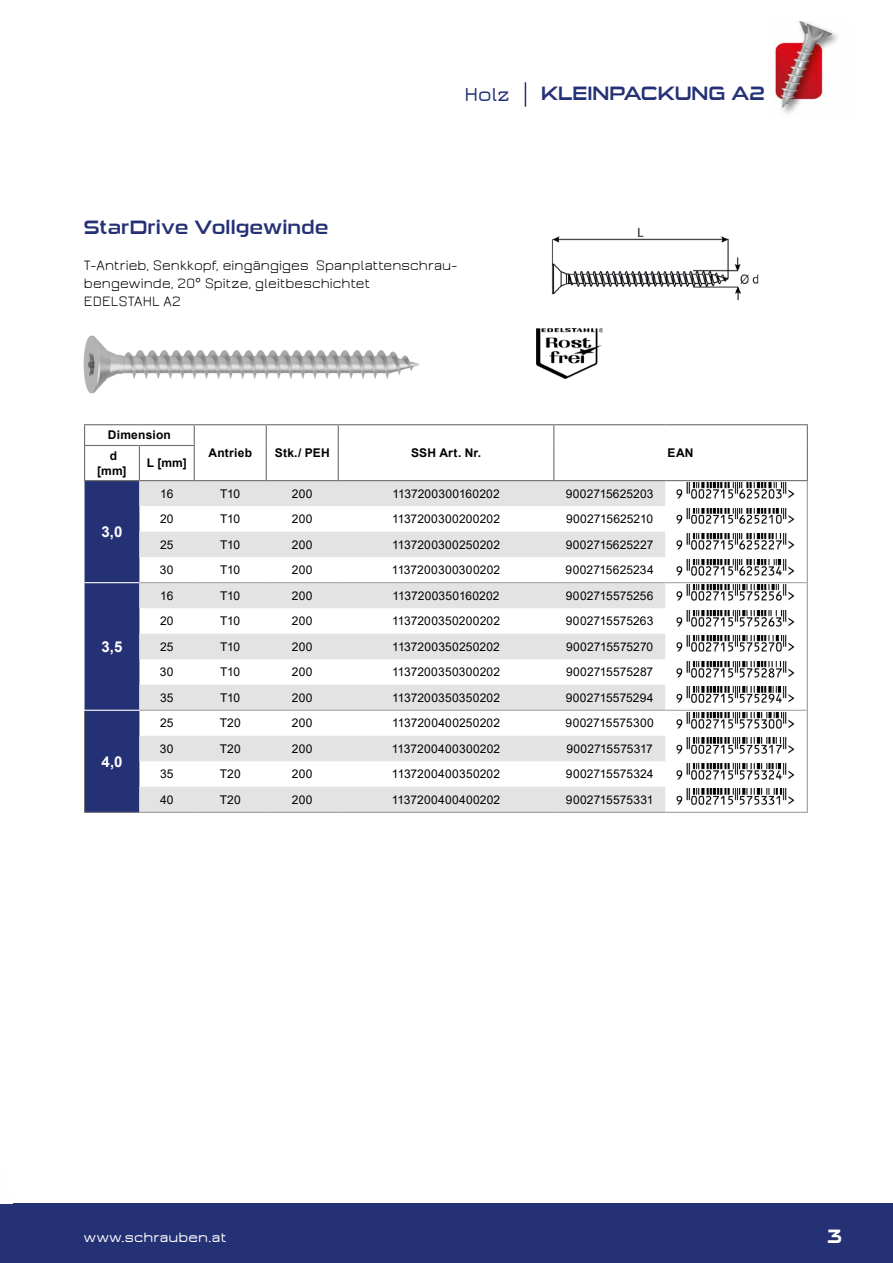
<style>
.page{position:relative;width:893px;height:1263px;background:#fff}
.page>*{position:absolute;margin:0;border:0;box-sizing:border-box;transform-origin:0 0}
.t1{font:600 21px "Jura";color:#253175}
.t2{font:19.5px "Sui Generis Rg SSH";color:#253175}
.t3{font:19.5px "Sui Generis Rg SSH";color:#fff}
.t4{font:15px/18px "Jura";letter-spacing:.005em;color:#000}
.t5{font:600 15px "Jura";letter-spacing:.005em;color:#fff}
.t6{font:700 15px "Arial";color:#fff}
.t7{font:12px "Arial";letter-spacing:.015em;color:#000}
.t8{font:700 12px/20.7px "Arial";letter-spacing:.02em;color:#000}
</style>
<div class="page">
<div style="left:0;top:1203px;width:893px;height:60px;background:#253175"></div>
<img style="left:774px;top:21px;width:64px;height:93px">
<svg style="left:525px;top:82px;width:1px;height:25px"></svg>
<img style="left:536px;top:328px;width:66px;height:50px">
<img style="left:84px;top:335px;width:336px;height:59px">
<img style="left:551px;top:227px;width:208px;height:73px">
<svg style="left:139px;top:481px;width:526px;height:331px;fill:#e3e3e4"></svg>
<svg style="left:665px;top:481px;width:142px;height:331px"></svg>
<svg style="left:194px;top:425px;width:1px;height:20px"></svg>
<svg style="left:266px;top:425px;width:1px;height:20px"></svg>
<svg style="left:338px;top:425px;width:1px;height:20px"></svg>
<svg style="left:553px;top:425px;width:1px;height:20px"></svg>
<hr style="left:84px;top:445px;width:55px;height:1px;background:#706f6f">
<hr style="left:139px;top:445px;width:56px;height:1px;background:#706f6f">
<hr style="left:139px;top:446px;width:1px;height:34px;background:#706f6f">
<hr style="left:194px;top:446px;width:1px;height:34px;background:#706f6f">
<hr style="left:266px;top:445px;width:1px;height:35px;background:#706f6f">
<hr style="left:338px;top:445px;width:1px;height:35px;background:#706f6f">
<hr style="left:553px;top:445px;width:1px;height:35px;background:#706f6f">
<svg style="left:807px;top:481px;width:1px;height:331px"></svg>
<hr style="left:139px;top:812px;width:55px;height:1px;background:#9d9d9c">
<hr style="left:194px;top:812px;width:72px;height:1px;background:#9d9d9c">
<hr style="left:266px;top:812px;width:72px;height:1px;background:#9d9d9c">
<hr style="left:338px;top:812px;width:216px;height:1px;background:#9d9d9c">
<hr style="left:554px;top:812px;width:111px;height:1px;background:#9d9d9c">
<hr style="left:665px;top:812px;width:143px;height:1px;background:#9d9d9c">
<hr style="left:84px;top:424px;width:55px;height:1px;background:#706f6f">
<svg style="left:84px;top:425px;width:1px;height:20px"></svg>
<hr style="left:139px;top:424px;width:55px;height:1px;background:#706f6f">
<hr style="left:194px;top:424px;width:72px;height:1px;background:#706f6f">
<hr style="left:266px;top:424px;width:72px;height:1px;background:#706f6f">
<hr style="left:338px;top:424px;width:216px;height:1px;background:#706f6f">
<hr style="left:554px;top:424px;width:111px;height:1px;background:#706f6f">
<hr style="left:665px;top:424px;width:143px;height:1px;background:#706f6f">
<svg style="left:807px;top:425px;width:1px;height:20px"></svg>
<hr style="left:84px;top:446px;width:1px;height:34px;background:#706f6f">
<hr style="left:807px;top:445px;width:1px;height:35px;background:#706f6f">
<hr style="left:84px;top:480px;width:55px;height:1px;background:#706f6f">
<hr style="left:139px;top:480px;width:55px;height:1px;background:#706f6f">
<hr style="left:194px;top:480px;width:72px;height:1px;background:#706f6f">
<hr style="left:266px;top:480px;width:72px;height:1px;background:#706f6f">
<hr style="left:338px;top:480px;width:216px;height:1px;background:#706f6f">
<hr style="left:554px;top:480px;width:111px;height:1px;background:#706f6f">
<hr style="left:665px;top:480px;width:143px;height:1px;background:#706f6f">
<div style="left:84px;top:481px;width:55px;height:331px;background:#253175"></div>
<hr style="left:84px;top:812px;width:55px;height:1px;background:#706f6f">
<hr style="left:139px;top:582px;width:55px;height:1px;background:#9d9d9c">
<hr style="left:194px;top:582px;width:72px;height:1px;background:#9d9d9c">
<hr style="left:266px;top:582px;width:72px;height:1px;background:#9d9d9c">
<hr style="left:338px;top:582px;width:216px;height:1px;background:#9d9d9c">
<hr style="left:554px;top:582px;width:111px;height:1px;background:#9d9d9c">
<hr style="left:665px;top:582px;width:142px;height:1px;background:#9d9d9c">
<hr style="left:139px;top:710px;width:55px;height:1px;background:#9d9d9c">
<hr style="left:194px;top:710px;width:72px;height:1px;background:#9d9d9c">
<hr style="left:266px;top:710px;width:72px;height:1px;background:#9d9d9c">
<hr style="left:338px;top:710px;width:216px;height:1px;background:#9d9d9c">
<hr style="left:554px;top:710px;width:111px;height:1px;background:#9d9d9c">
<hr style="left:665px;top:710px;width:142px;height:1px;background:#9d9d9c">
<hr style="left:84px;top:710px;width:55px;height:1px;background:#fff">
<img style="left:674px;top:483px;width:125px;height:18px">
<img style="left:674px;top:508px;width:125px;height:19px">
<img style="left:674px;top:534px;width:125px;height:18px">
<img style="left:674px;top:559px;width:125px;height:19px">
<img style="left:674px;top:585px;width:125px;height:18px">
<img style="left:674px;top:610px;width:125px;height:19px">
<img style="left:674px;top:636px;width:125px;height:18px">
<img style="left:674px;top:661px;width:125px;height:19px">
<img style="left:674px;top:687px;width:125px;height:18px">
<img style="left:674px;top:712px;width:125px;height:19px">
<img style="left:674px;top:738px;width:125px;height:19px">
<img style="left:674px;top:763px;width:125px;height:19px">
<img style="left:674px;top:789px;width:125px;height:19px">
<h1 class="t1" style="left:464px;top:83px;width:47px">Holz</h1>
<h2 class="t2" style="left:541px;top:82px;width:225px">KLEINPACKUNG A2</h2>
<h2 class="t2" style="left:84px;top:216px;width:246px">StarDrive Vollgewinde</h2>
<p class="t4" style="left:84px;top:256px;width:375px">T-Antrieb, Senkkopf, eingängiges Spanplattenschrau&shy;bengewinde, 20° Spitze, gleitbeschichtet<br>EDELSTAHL A2</p>
<p class="t8" style="left:108px;top:425px;width:64px">Dimension d</p>
<p class="t8" style="left:147px;top:453px;width:42px">L [mm]</p>
<p class="t8" style="left:97px;top:460px;width:31px">[mm]</p>
<p class="t8" style="left:208px;top:443px;width:45px">Antrieb</p>
<p class="t8" style="left:275px;top:443px;width:56px">Stk./ PEH</p>
<p class="t8" style="left:411px;top:443px;width:72px">SSH Art. Nr.</p>
<p class="t8" style="left:668px;top:443px;width:27px">EAN</p>
<p class="t6" style="left:102px;top:521px;width:22px">3,0</p>
<p class="t6" style="left:101px;top:636px;width:23px">3,5</p>
<p class="t6" style="left:101px;top:751px;width:23px">4,0</p>
<p class="t7" style="left:160px;top:485px;width:15px">16</p>
<p class="t7" style="left:220px;top:485px;width:22px">T10</p>
<p class="t7" style="left:292px;top:485px;width:22px">200</p>
<p class="t7" style="left:392px;top:485px;width:109px">1137200300160202</p>
<p class="t7" style="left:566px;top:485px;width:89px">9002715625203</p>
<p class="t7" style="left:160px;top:511px;width:15px">20</p>
<p class="t7" style="left:220px;top:511px;width:22px">T10</p>
<p class="t7" style="left:292px;top:511px;width:22px">200</p>
<p class="t7" style="left:392px;top:511px;width:110px">1137200300200202</p>
<p class="t7" style="left:566px;top:511px;width:89px">9002715625210</p>
<p class="t7" style="left:160px;top:536px;width:15px">25</p>
<p class="t7" style="left:220px;top:536px;width:22px">T10</p>
<p class="t7" style="left:292px;top:536px;width:22px">200</p>
<p class="t7" style="left:392px;top:536px;width:109px">1137200300250202</p>
<p class="t7" style="left:566px;top:536px;width:89px">9002715625227</p>
<p class="t7" style="left:160px;top:562px;width:15px">30</p>
<p class="t7" style="left:220px;top:562px;width:22px">T10</p>
<p class="t7" style="left:292px;top:562px;width:22px">200</p>
<p class="t7" style="left:392px;top:562px;width:110px">1137200300300202</p>
<p class="t7" style="left:566px;top:562px;width:90px">9002715625234</p>
<p class="t7" style="left:160px;top:587px;width:15px">16</p>
<p class="t7" style="left:220px;top:587px;width:22px">T10</p>
<p class="t7" style="left:292px;top:587px;width:22px">200</p>
<p class="t7" style="left:392px;top:587px;width:109px">1137200350160202</p>
<p class="t7" style="left:566px;top:587px;width:89px">9002715575256</p>
<p class="t7" style="left:160px;top:613px;width:15px">20</p>
<p class="t7" style="left:220px;top:613px;width:22px">T10</p>
<p class="t7" style="left:292px;top:613px;width:22px">200</p>
<p class="t7" style="left:392px;top:613px;width:109px">1137200350200202</p>
<p class="t7" style="left:566px;top:613px;width:89px">9002715575263</p>
<p class="t7" style="left:160px;top:638px;width:15px">25</p>
<p class="t7" style="left:220px;top:638px;width:22px">T10</p>
<p class="t7" style="left:292px;top:638px;width:22px">200</p>
<p class="t7" style="left:392px;top:638px;width:109px">1137200350250202</p>
<p class="t7" style="left:566px;top:638px;width:89px">9002715575270</p>
<p class="t7" style="left:160px;top:664px;width:15px">30</p>
<p class="t7" style="left:220px;top:664px;width:22px">T10</p>
<p class="t7" style="left:292px;top:664px;width:22px">200</p>
<p class="t7" style="left:392px;top:664px;width:110px">1137200350300202</p>
<p class="t7" style="left:566px;top:664px;width:89px">9002715575287</p>
<p class="t7" style="left:160px;top:689px;width:15px">35</p>
<p class="t7" style="left:220px;top:689px;width:22px">T10</p>
<p class="t7" style="left:292px;top:689px;width:22px">200</p>
<p class="t7" style="left:392px;top:689px;width:109px">1137200350350202</p>
<p class="t7" style="left:566px;top:689px;width:89px">9002715575294</p>
<p class="t7" style="left:160px;top:715px;width:15px">25</p>
<p class="t7" style="left:220px;top:715px;width:23px">T20</p>
<p class="t7" style="left:292px;top:715px;width:22px">200</p>
<p class="t7" style="left:392px;top:715px;width:109px">1137200400250202</p>
<p class="t7" style="left:566px;top:715px;width:90px">9002715575300</p>
<p class="t7" style="left:160px;top:740px;width:15px">30</p>
<p class="t7" style="left:220px;top:740px;width:23px">T20</p>
<p class="t7" style="left:292px;top:740px;width:22px">200</p>
<p class="t7" style="left:392px;top:740px;width:110px">1137200400300202</p>
<p class="t7" style="left:566px;top:740px;width:88px">9002715575317</p>
<p class="t7" style="left:160px;top:766px;width:15px">35</p>
<p class="t7" style="left:220px;top:766px;width:23px">T20</p>
<p class="t7" style="left:292px;top:766px;width:22px">200</p>
<p class="t7" style="left:392px;top:766px;width:110px">1137200400350202</p>
<p class="t7" style="left:566px;top:766px;width:89px">9002715575324</p>
<p class="t7" style="left:160px;top:791px;width:15px">40</p>
<p class="t7" style="left:220px;top:791px;width:23px">T20</p>
<p class="t7" style="left:292px;top:791px;width:22px">200</p>
<p class="t7" style="left:392px;top:791px;width:110px">1137200400400202</p>
<p class="t7" style="left:566px;top:791px;width:89px">9002715575331</p>
<p class="t5" style="left:84px;top:1230px;width:144px">www.schrauben.at</p>
<h2 class="t3" style="left:827px;top:1225px;width:16px">3</h2>
</div>
